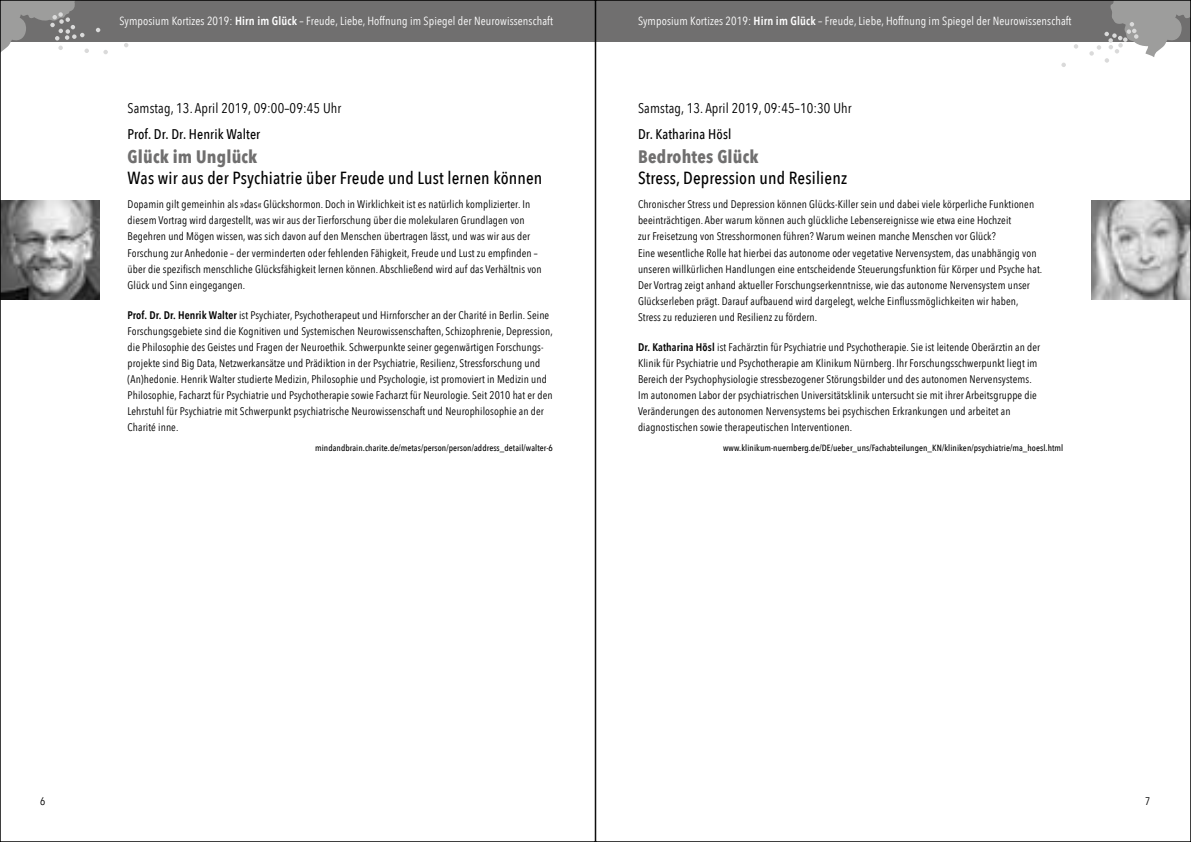
<style>
.page{position:relative;width:1191px;height:842px;background:#fff}
.page>*{position:absolute;margin:0;border:0;box-sizing:border-box;transform-origin:0 0}
.t1{font:700 18px "Avenir Next Condensed";letter-spacing:.01em;color:#706f6f}
.t2{font:500 17.5px "Avenir Next Condensed";letter-spacing:.01em;color:#000}
.t3{font:14px "Avenir Next Condensed";letter-spacing:.01em;color:#000}
.t4{font:500 14px "Avenir Next Condensed";letter-spacing:.01em;color:#000}
.t5{font:11.8px "Avenir Next Condensed";letter-spacing:.01em;color:#fff}
.t6{font:11px/16px "Avenir Next Condensed";letter-spacing:.01em;color:#000}
.t7{font:500 9px "Avenir Next Condensed";letter-spacing:.01em;color:#000}
.s1{font-weight:600}
</style>
<div class="page">
<img style="left:1091px;top:201px;width:98px;height:99px">
<img style="left:2px;top:201px;width:97px;height:99px">
<div style="left:595px;top:0;width:596px;height:41px;background:#706f6f"></div>
<div style="left:0;top:0;width:595px;height:41px;background:#706f6f"></div>
<svg style="left:1074px;top:44px;width:4px;height:5px"></svg>
<svg style="left:1061px;top:63px;width:5px;height:4px"></svg>
<svg style="left:1089px;top:2px;width:100px;height:61px"></svg>
<svg style="left:103px;top:50px;width:5px;height:4px"></svg>
<svg style="left:124px;top:43px;width:4px;height:4px"></svg>
<svg style="left:96px;top:28px;width:4px;height:4px"></svg>
<svg style="left:2px;top:2px;width:87px;height:51px"></svg>
<p class="t5" style="left:119px;top:11px;width:435px">Symposium Kortizes 2019: <span class="s1">Hirn im Glück</span> – Freude, Liebe, Hoffnung im Spiegel der Neurowissenschaft</p>
<p class="t5" style="left:638px;top:11px;width:435px">Symposium Kortizes 2019: <span class="s1">Hirn im Glück</span> – Freude, Liebe, Hoffnung im Spiegel der Neurowissenschaft</p>
<p class="t3" style="left:128px;top:96px;width:215px">Samstag, 13. April 2019, 09:00–09:45 Uhr</p>
<p class="t4" style="left:128px;top:125px;width:134px">Prof. Dr. Dr. Henrik Walter</p>
<h1 class="t1" style="left:128px;top:146px;width:131px">Glück im Unglück</h1>
<h2 class="t2" style="left:128px;top:167px;width:416px">Was wir aus der Psychiatrie über Freude und Lust lernen können</h2>
<p class="t6" style="left:128px;top:196px;width:416px">Dopamin gilt gemeinhin als »das« Glückshormon. Doch in Wirklichkeit ist es natürlich komplizierter. In diesem Vortrag wird dargestellt, was wir aus der Tierforschung über die molekularen Grundlagen von Begehren und Mögen wissen, was sich davon auf den Menschen übertragen lässt, und was wir aus der Forschung zur Anhedonie – der verminderten oder fehlenden Fähigkeit, Freude und Lust zu empfinden – über die spezifisch menschliche Glücksfähigkeit lernen können. Abschließend wird auf das Verhältnis von Glück und Sinn eingegangen.</p>
<p class="t6" style="left:128px;top:306px;width:426px"><span class="s1">Prof. Dr. Dr. Henrik Walter</span> ist Psychiater, Psychotherapeut und Hirnforscher an der Charité in Berlin. Seine Forschungsgebiete sind die Kognitiven und Systemischen Neurowissenschaften, Schizophrenie, Depression, die Philosophie des Geistes und Fragen der Neuroethik. Schwerpunkte seiner gegenwärtigen Forschungs&shy;projekte sind Big Data, Netzwerkansätze und Prädiktion in der Psychiatrie, Resilienz, Stressforschung und (An)hedonie. Henrik Walter studierte Medizin, Philosophie und Psychologie, ist promoviert in Medizin und Philosophie, Facharzt für Psychiatrie und Psychotherapie sowie Facharzt für Neurologie. Seit 2010 hat er den Lehrstuhl für Psychiatrie mit Schwerpunkt psychiatrische Neurowissenschaft und Neurophilosophie an der Charité inne.</p>
<p class="t7" style="left:315px;top:443px;width:239px">mindandbrain.charite.de/metas/person/person/address_detail/walter-6</p>
<p class="t3" style="left:638px;top:96px;width:215px">Samstag, 13. April 2019, 09:45–10:30 Uhr</p>
<p class="t4" style="left:638px;top:125px;width:95px">Dr. Katharina Hösl</p>
<h1 class="t1" style="left:638px;top:146px;width:122px">Bedrohtes Glück</h1>
<h2 class="t2" style="left:638px;top:167px;width:211px">Stress, Depression und Resilienz</h2>
<p class="t6" style="left:638px;top:196px;width:406px">Chronischer Stress und Depression können Glücks-Killer sein und dabei viele körperliche Funktionen beeinträchtigen. Aber warum können auch glückliche Lebensereignisse wie etwa eine Hochzeit<br>zur Freisetzung von Stresshormonen führen? Warum weinen manche Menschen vor Glück?<br>Eine wesentliche Rolle hat hierbei das autonome oder vegetative Nervensystem, das unabhängig von unseren willkürlichen Handlungen eine entscheidende Steuerungsfunktion für Körper und Psyche hat.<br>Der Vortrag zeigt anhand aktueller Forschungserkenntnisse, wie das autonome Nervensystem unser Glückserleben prägt. Darauf aufbauend wird dargelegt, welche Einflussmöglichkeiten wir haben, Stress zu reduzieren und Resilienz zu fördern.</p>
<p class="t6" style="left:638px;top:338px;width:404px"><span class="s1">Dr. Katharina Hösl</span> ist Fachärztin für Psychiatrie und Psychotherapie. Sie ist leitende Oberärztin an der Klinik für Psychiatrie und Psychotherapie am Klinikum Nürnberg. Ihr Forschungsschwerpunkt liegt im Bereich der Psychophysiologie stressbezogener Störungsbilder und des autonomen Nervensystems.<br>Im autonomen Labor der psychiatrischen Universitätsklinik untersucht sie mit ihrer Arbeitsgruppe die Veränderungen des autonomen Nervensystems bei psychischen Erkrankungen und arbeitet an diagnostischen sowie therapeutischen Interventionen.</p>
<p class="t7" style="left:723px;top:443px;width:342px">www.klinikum-nuernberg.de/DE/ueber_uns/Fachabteilungen_KN/kliniken/psychiatrie/ma_hoesl.html</p>
<p class="t6" style="left:40px;top:792px;width:7px">6</p>
<p class="t6" style="left:1145px;top:792px;width:7px">7</p>
</div>
